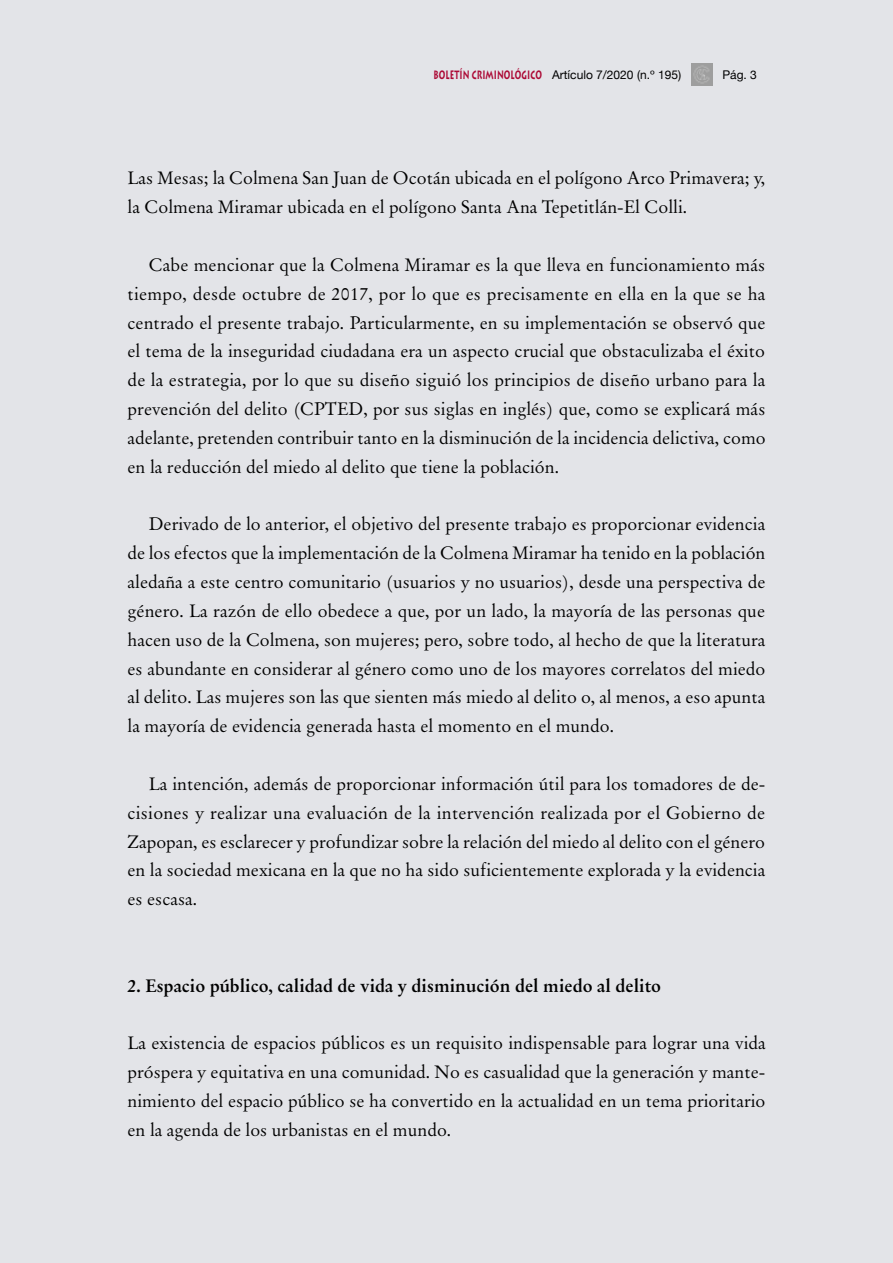
<style>
.page{position:relative;width:893px;height:1263px;background:#e3e4e8}
.page>*{position:absolute;margin:0;border:0;box-sizing:border-box;transform-origin:0 0}
.t1{font:18px/28.8px "Original Garamond BT";color:#000;text-align:justify}
.t2{font:700 18px "Original Garamond BT";color:#000}
.t3{font:12px "Helvetica Neue";color:#000}
.s1{font-family:"Lithos";font-weight:700;color:#ac0935}
</style>
<div class="page">
<img style="left:691px;top:64px;width:21px;height:21px">
<p class="t3" style="left:434px;top:68px;width:249px"><span class="s1">BOLETÍN CRIMINOLÓGICO</span> Artículo 7/2020 (n.º 195)</p>
<p class="t3" style="left:722px;top:68px;width:36px">Pág. 3</p>
<p class="t1" style="left:128px;top:164px;width:639px">Las Mesas; la Colmena San Juan de Ocotán ubicada en el polígono Arco Primavera; y, la Colmena Miramar ubicada en el polígono Santa Ana Tepetitlán-El Colli.</p>
<p class="t1" style="left:128px;top:250px;width:640px;text-indent:21px">Cabe mencionar que la Colmena Miramar es la que lleva en funcionamiento más tiempo, desde octubre de 2017, por lo que es precisamente en ella en la que se ha centrado el presente trabajo. Particularmente, en su implementación se observó que el tema de la inseguridad ciudadana era un aspecto crucial que obstaculizaba el éxito de la estrategia, por lo que su diseño siguió los principios de diseño urbano para la prevención del delito (CPTED, por sus siglas en inglés) que, como se explicará más adelante, pretenden contribuir tanto en la disminución de la incidencia delictiva, como en la reducción del miedo al delito que tiene la población.</p>
<p class="t1" style="left:128px;top:510px;width:639px;text-indent:21px">Derivado de lo anterior, el objetivo del presente trabajo es proporcionar evidencia de los efectos que la implementación de la Colmena Miramar ha tenido en la población aledaña a este centro comunitario (usuarios y no usuarios), desde una perspectiva de género. La razón de ello obedece a que, por un lado, la mayoría de las personas que hacen uso de la Colmena, son mujeres; pero, sobre todo, al hecho de que la literatura es abundante en considerar al género como uno de los mayores correlatos del miedo al delito. Las mujeres son las que sienten más miedo al delito o, al menos, a eso apunta la mayoría de evidencia generada hasta el momento en el mundo.</p>
<p class="t1" style="left:128px;top:769px;width:639px;text-indent:21px">La intención, además de proporcionar información útil para los tomadores de de&shy;cisiones y realizar una evaluación de la intervención realizada por el Gobierno de Zapopan, es esclarecer y profundizar sobre la relación del miedo al delito con el género en la sociedad mexicana en la que no ha sido suficientemente explorada y la evidencia es escasa.</p>
<p class="t2" style="left:128px;top:974px;width:535px">2. Espacio público, calidad de vida y disminución del miedo al delito</p>
<p class="t1" style="left:128px;top:1029px;width:640px">La existencia de espacios públicos es un requisito indispensable para lograr una vida próspera y equitativa en una comunidad. No es casualidad que la generación y mante&shy;nimiento del espacio público se ha convertido en la actualidad en un tema prioritario en la agenda de los urbanistas en el mundo.</p>
</div>
